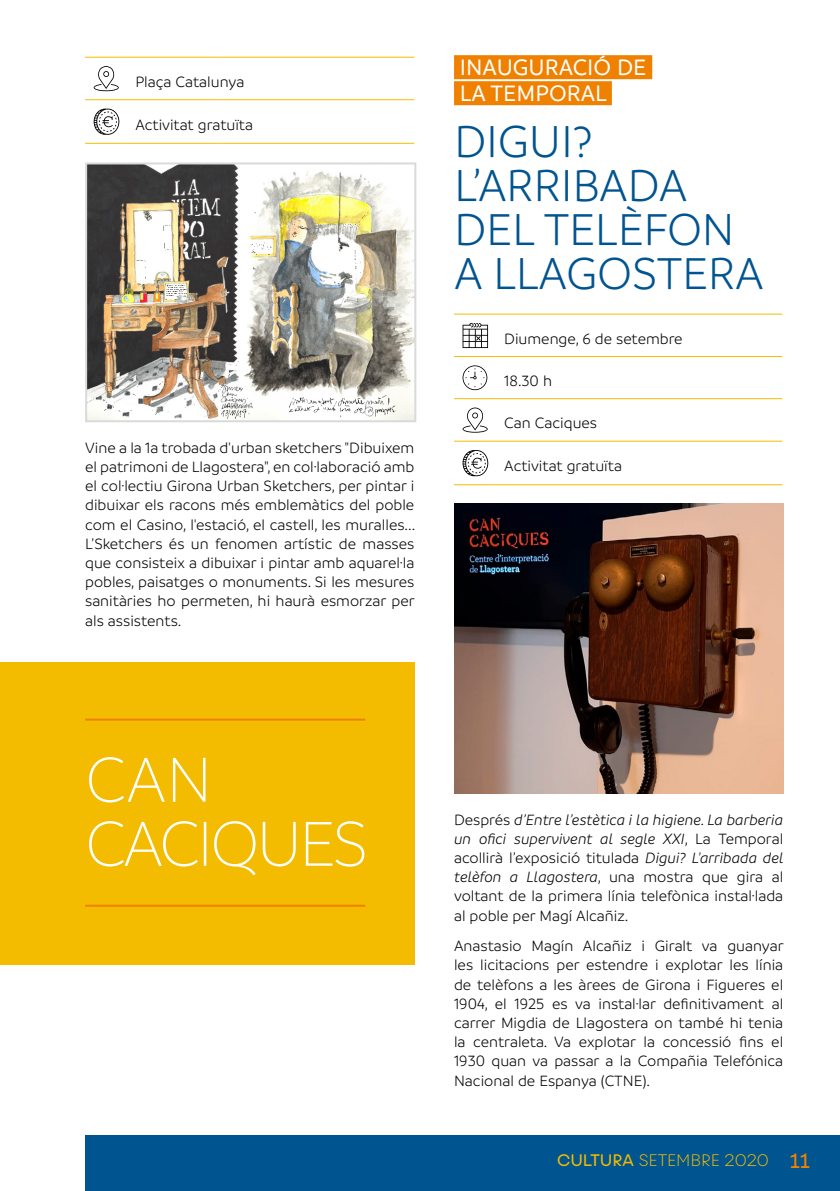
<style>
.page{position:relative;width:840px;height:1191px;background:#fff}
.page>*{position:absolute;margin:0;border:0;box-sizing:border-box;transform-origin:0 0}
.SECCIÓ{font:300 68px/64px "Branding";letter-spacing:-.045em;color:#fff}
.TITOL{font:300 48px/44px "Branding";letter-spacing:-.005em;color:#005490}
.TIPUS{font:500 24px/26px "Branding";color:#fff}
.descripció{font:300 16px/19.2px "Branding";color:#000;text-align:justify}
.t1{font:200 16px "Fibra One";color:#f4bc00}
.DATA{font:300 16px "Branding";color:#000}
.s1{font-style:italic}
.s2{font-weight:400}
.s3{font-weight:400;font-size:20px;color:#f08100}
</style>
<div class="page">
<div style="left:85px;top:1135px;width:754px;height:56px;background:#005490"></div>
<div style="left:0;top:662px;width:414px;height:302px;background:#f4bc00"></div>
<hr style="left:85px;top:57px;width:42px;height:1px;background:#f4bc00">
<hr style="left:127px;top:57px;width:94px;height:1px;background:#f4bc00">
<hr style="left:221px;top:57px;width:193px;height:1px;background:#f4bc00">
<hr style="left:85px;top:99px;width:42px;height:1px;background:#f4bc00">
<hr style="left:85px;top:143px;width:42px;height:1px;background:#f4bc00">
<hr style="left:127px;top:99px;width:94px;height:1px;background:#f4bc00">
<hr style="left:221px;top:99px;width:193px;height:1px;background:#f4bc00">
<hr style="left:127px;top:143px;width:94px;height:1px;background:#f4bc00">
<hr style="left:221px;top:143px;width:193px;height:1px;background:#f4bc00">
<svg style="left:94px;top:66px;width:25px;height:25px"></svg>
<svg style="left:94px;top:109px;width:25px;height:26px"></svg>
<img style="left:88px;top:165px;width:325px;height:254px">
<img style="left:194px;top:385px;width:202px;height:34px">
<img style="left:163px;top:224px;width:11px;height:37px">
<img style="left:178px;top:181px;width:42px;height:35px">
<img style="left:189px;top:234px;width:19px;height:25px">
<img style="left:130px;top:385px;width:8px;height:26px">
<img style="left:163px;top:399px;width:24px;height:16px">
<img style="left:165px;top:284px;width:22px;height:16px">
<img style="left:134px;top:277px;width:10px;height:14px">
<img style="left:193px;top:198px;width:7px;height:18px">
<svg style="left:88px;top:397px;width:42px;height:20px"></svg>
<svg style="left:138px;top:383px;width:14px;height:15px"></svg>
<img style="left:136px;top:259px;width:9px;height:27px">
<svg style="left:142px;top:210px;width:10px;height:12px"></svg>
<svg style="left:151px;top:410px;width:6px;height:5px"></svg>
<svg style="left:159px;top:378px;width:6px;height:12px"></svg>
<svg style="left:175px;top:202px;width:4px;height:13px"></svg>
<svg style="left:177px;top:394px;width:9px;height:6px"></svg>
<svg style="left:203px;top:409px;width:5px;height:8px"></svg>
<svg style="left:213px;top:386px;width:9px;height:14px"></svg>
<svg style="left:200px;top:374px;width:4px;height:4px"></svg>
<svg style="left:225px;top:361px;width:13px;height:17px"></svg>
<img style="left:251px;top:239px;width:23px;height:15px">
<img style="left:288px;top:225px;width:19px;height:13px">
<svg style="left:319px;top:351px;width:12px;height:7px"></svg>
<svg style="left:333px;top:281px;width:7px;height:4px"></svg>
<svg style="left:337px;top:239px;width:5px;height:12px"></svg>
<img style="left:354px;top:246px;width:2px;height:24px">
<svg style="left:355px;top:269px;width:6px;height:11px"></svg>
<img style="left:359px;top:244px;width:2px;height:32px">
<svg style="left:344px;top:215px;width:20px;height:17px"></svg>
<svg style="left:363px;top:178px;width:6px;height:6px"></svg>
<svg style="left:409px;top:329px;width:4px;height:6px"></svg>
<div style="left:85px;top:162px;width:331px;height:260px;border:2px solid #dadada"></div>
<hr style="left:85px;top:718px;width:280px;height:2px;background:#f08100">
<hr style="left:85px;top:904px;width:280px;height:2px;background:#f08100">
<div style="left:454px;top:55px;width:198px;height:24px;background:#f08100"></div>
<div style="left:454px;top:81px;width:157px;height:24px;background:#f08100"></div>
<hr style="left:454px;top:314px;width:41px;height:1px;background:#f4bc00">
<hr style="left:495px;top:314px;width:287px;height:1px;background:#f4bc00">
<hr style="left:454px;top:356px;width:41px;height:1px;background:#f4bc00">
<hr style="left:495px;top:356px;width:287px;height:1px;background:#f4bc00">
<hr style="left:454px;top:398px;width:41px;height:1px;background:#f4bc00">
<hr style="left:495px;top:398px;width:287px;height:1px;background:#f4bc00">
<hr style="left:454px;top:441px;width:41px;height:1px;background:#f4bc00">
<hr style="left:454px;top:484px;width:41px;height:1px;background:#f4bc00">
<hr style="left:495px;top:441px;width:287px;height:1px;background:#f4bc00">
<hr style="left:495px;top:484px;width:287px;height:1px;background:#f4bc00">
<svg style="left:462px;top:323px;width:26px;height:25px"></svg>
<svg style="left:462px;top:365px;width:25px;height:25px"></svg>
<svg style="left:462px;top:407px;width:25px;height:26px"></svg>
<svg style="left:462px;top:450px;width:26px;height:26px"></svg>
<img style="left:454px;top:504px;width:328px;height:290px">
<p class="descripció" style="left:135px;top:72px;width:110px">Plaça Catalunya</p>
<p class="descripció" style="left:135px;top:115px;width:119px">Activitat gratuïta</p>
<p class="descripció" style="left:85px;top:438px;width:331px">Vine a la 1a trobada d'urban sketchers "Dibuixem el patrimoni de Llagostera", en col·laboració amb el col·lectiu Girona Urban Sketchers, per pintar i dibuixar els racons més emblemàtics del poble com el Casino, l'estació, el castell, les muralles...<br>L’Sketchers és un fenomen artístic de masses que consisteix a dibuixar i pintar amb aquarel·la pobles, paisatges o monuments. Si les mesures sanitàries ho permeten, hi haurà esmorzar per als assistents.</p>
<p class="TIPUS" style="left:459px;top:55px;width:188px">INAUGURACIÓ DE<br>LA TEMPORAL</p>
<p class="TITOL" style="left:454px;top:119px;width:311px">DIGUI?<br>L’ARRIBADA<br>DEL TELÈFON<br>A LLAGOSTERA</p>
<p class="DATA" style="left:504px;top:330px;width:180px">Diumenge, 6 de setembre</p>
<p class="descripció" style="left:504px;top:371px;width:49px">18.30 h</p>
<p class="descripció" style="left:504px;top:413px;width:94px">Can Caciques</p>
<p class="descripció" style="left:504px;top:456px;width:119px">Activitat gratuïta</p>
<p class="SECCIÓ" style="left:85px;top:748px;width:284px">CAN<br>CACIQUES</p>
<p class="descripció" style="left:454px;top:810px;width:331px">Després <span class="s1">d’Entre l’estètica i la higiene. La barberia un ofici supervivent al segle XXI</span>, La Temporal acollirà l’exposició titulada <span class="s1">Digui? L'arribada del telèfon a Llagostera</span>, una mostra que gira al voltant de la primera línia telefònica instal·lada al poble per Magí Alcañiz.</p>
<p class="descripció" style="left:454px;top:936px;width:331px">Anastasio Magín Alcañiz i Giralt va guanyar les licitacions per estendre i explotar les línia de telèfons a les àrees de Girona i Figueres el 1904, el 1925 es va instal·lar definitivament al carrer Migdia de Llagostera on també hi tenia la centraleta. Va explotar la concessió fins el 1930 quan va passar a la Compañia Telefónica Nacional de Espanya (CTNE).</p>
<p class="t1" style="left:556px;top:1150px;width:254px"><span class="s2">CULTURA</span> SETEMBRE 2020 <span class="s3">11</span></p>
</div>
